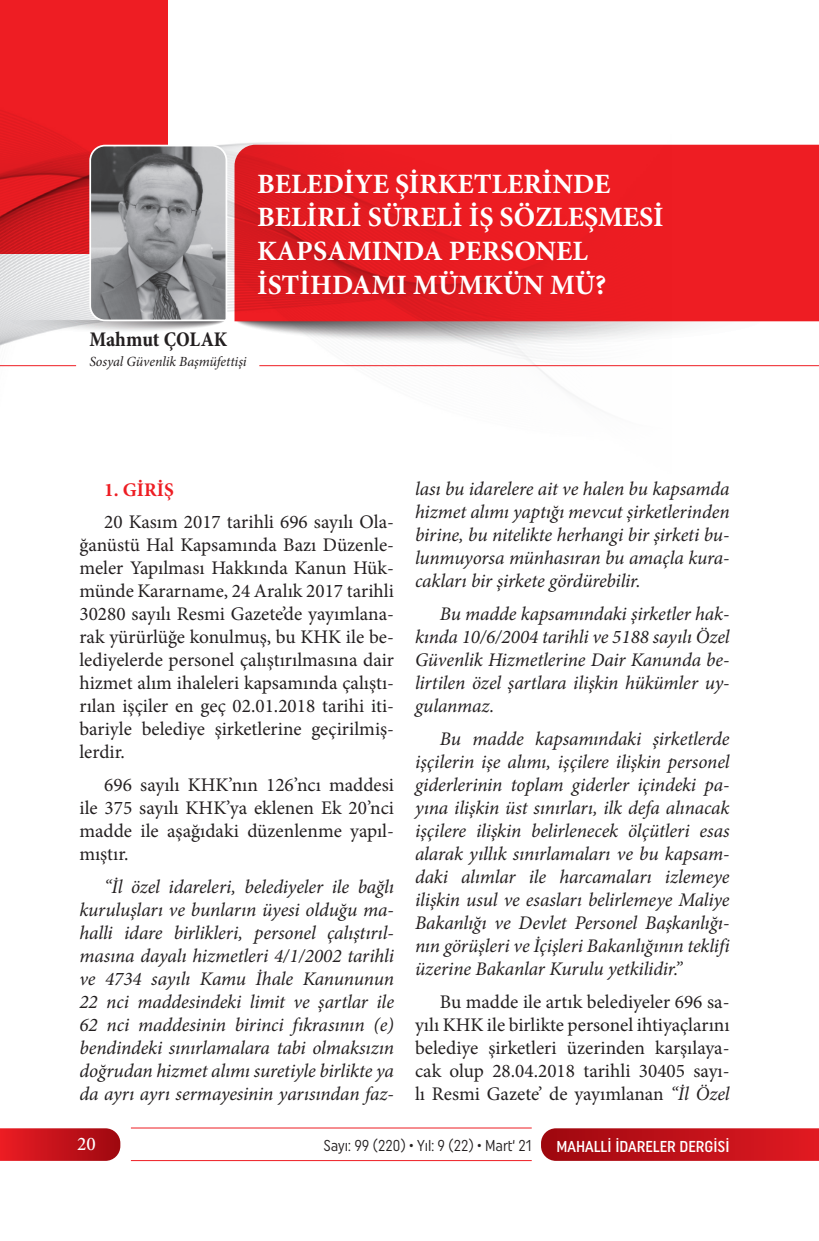
<style>
.page{position:relative;width:819px;height:1241px;background:#fff}
.page>*{position:absolute;margin:0;border:0;box-sizing:border-box;transform-origin:0 0}
.t1{font:700 28px/33.6px "Minion Pro";color:#fff}
.t2{font:700 condensed 21px "Minion Pro";color:#231f20}
.t3{font:italic 19.25px/22.9px "Minion Pro";letter-spacing:-.01em;color:#231f20;text-align:justify}
.t4{font:19.25px/22.9px "Minion Pro";color:#231f20;text-align:justify}
.t5{font:700 19.25px "Minion Pro";color:#ee1d23}
.t6{font:500 19.25px "Minion Pro";color:#fff}
.t7{font:15.75px "Uniform Condensed";color:#231f20;scale:.95 1}
.t8{font:500 15.75px "Uniform Condensed";color:#fff}
.t9{font:italic 14px "Minion Pro";letter-spacing:-.01em;color:#231f20}
.s1{font-style:italic}
</style>
<div class="page">
<svg style="left:541px;top:1128px;width:278px;height:32px;background:#c0151d"></svg>
<svg style="left:0;top:1128px;width:120px;height:32px;background:#c61920"></svg>
<hr style="left:131px;top:1127px;width:400px;height:1px;background:#ee1d23">
<hr style="left:131px;top:1159px;width:400px;height:1px;background:#ee1d23">
<div style="left:785px;top:145px;width:34px;height:176px;background:#ee1d23"></div>
<div style="left:0;top:0;width:167px;height:253px;background:#ee1d23"></div>
<img style="left:0;top:25px;width:785px;height:369px">
<svg style="left:0;top:144px;width:228px;height:189px;background:#b1878a"></svg>
<hr style="left:259px;top:365px;width:560px;height:1px;background:#ee1d23">
<hr style="left:0;top:365px;width:76px;height:1px;background:#ee1d23">
<h1 class="t1" style="left:257px;top:167px;width:408px">BELEDİYE ŞİRKETLERİNDE<br>BELİRLİ SÜRELİ İŞ SÖZLEŞMESİ<br>KAPSAMINDA PERSONEL<br>İSTİHDAMI MÜMKÜN MÜ?</h1>
<p class="t2" style="left:89px;top:324px;width:139px">Mahmut ÇOLAK</p>
<p class="t9" style="left:89px;top:352px;width:159px">Sosyal Güvenlik Başmüfettişi</p>
<p class="t5" style="left:104px;top:475px;width:71px">1. GİRİŞ</p>
<p class="t4" style="left:79px;top:511px;width:316px;text-indent:25px">20 Kasım 2017 tarihli 696 sayılı Ola&shy;ğanüstü Hal Kapsamında Bazı Düzenle&shy;meler Yapılması Hakkında Kanun Hük&shy;münde Kararname, 24 Aralık 2017 tarihli 30280 sayılı Resmi Gazete’de yayımlana&shy;rak yürürlüğe konulmuş, bu KHK ile be&shy;lediyelerde personel çalıştırılmasına dair hizmet alım ihaleleri kapsamında çalıştı&shy;rılan işçiler en geç 02.01.2018 tarihi iti&shy;bariyle belediye şirketlerine geçirilmiş&shy;lerdir.</p>
<p class="t4" style="left:79px;top:773px;width:316px;text-indent:25px">696 sayılı KHK’nın 126’ncı maddesi ile 375 sayılı KHK’ya eklenen Ek 20’nci madde ile aşağıdaki düzenlenme yapıl&shy;mıştır.</p>
<p class="t3" style="left:79px;top:875px;width:316px;text-indent:25px">“İl özel idareleri, belediyeler ile bağlı kuruluşları ve bunların üyesi olduğu ma&shy;halli idare birlikleri, personel çalıştırıl&shy;masına dayalı hizmetleri 4/1/2002 tarihli ve 4734 sayılı Kamu İhale Kanununun 22 nci maddesindeki limit ve şartlar ile 62 nci maddesinin birinci fıkrasının (e) bendindeki sınırlamalara tabi olmaksızın doğrudan hizmet alımı suretiyle birlikte ya da ayrı ayrı sermayesinin yarısından faz-</p>
<p class="t3" style="left:415px;top:477px;width:316px">lası bu idarelere ait ve halen bu kapsamda hizmet alımı yaptığı mevcut şirketlerinden birine, bu nitelikte herhangi bir şirketi bu&shy;lunmuyorsa münhasıran bu amaçla kura&shy;cakları bir şirkete gördürebilir.</p>
<p class="t3" style="left:415px;top:602px;width:316px;text-indent:25px">Bu madde kapsamındaki şirketler hak&shy;kında 10/6/2004 tarihli ve 5188 sayılı Özel Güvenlik Hizmetlerine Dair Kanunda be&shy;lirtilen özel şartlara ilişkin hükümler uy&shy;gulanmaz.</p>
<p class="t3" style="left:415px;top:727px;width:316px;text-indent:25px">Bu madde kapsamındaki şirketlerde işçilerin işe alımı, işçilere ilişkin personel giderlerinin toplam giderler içindeki pa&shy;yına ilişkin üst sınırları, ilk defa alınacak işçilere ilişkin belirlenecek ölçütleri esas alarak yıllık sınırlamaları ve bu kapsam&shy;daki alımlar ile harcamaları izlemeye ilişkin usul ve esasları belirlemeye Maliye Bakanlığı ve Devlet Personel Başkanlığı&shy;nın görüşleri ve İçişleri Bakanlığının teklifi üzerine Bakanlar Kurulu yetkilidir.”</p>
<p class="t4" style="left:415px;top:990px;width:316px;text-indent:25px">Bu madde ile artık belediyeler 696 sa&shy;yılı KHK ile birlikte personel ihtiyaçlarını belediye şirketleri üzerinden karşılaya&shy;cak olup 28.04.2018 tarihli 30405 sayı&shy;lı Resmi Gazete’ de yayımlanan <span class="s1">“İl Özel</span></p>
<p class="t6" style="left:77px;top:1131px;width:20px">20</p>
<p class="t7" style="left:323px;top:1136px;width:221px">Sayı: 99 (220) • Yıl: 9 (22) • Mart‘ 21</p>
<p class="t8" style="left:556px;top:1136px;width:175px">MAHALLİ İDARELER DERGİSİ</p>
</div>
